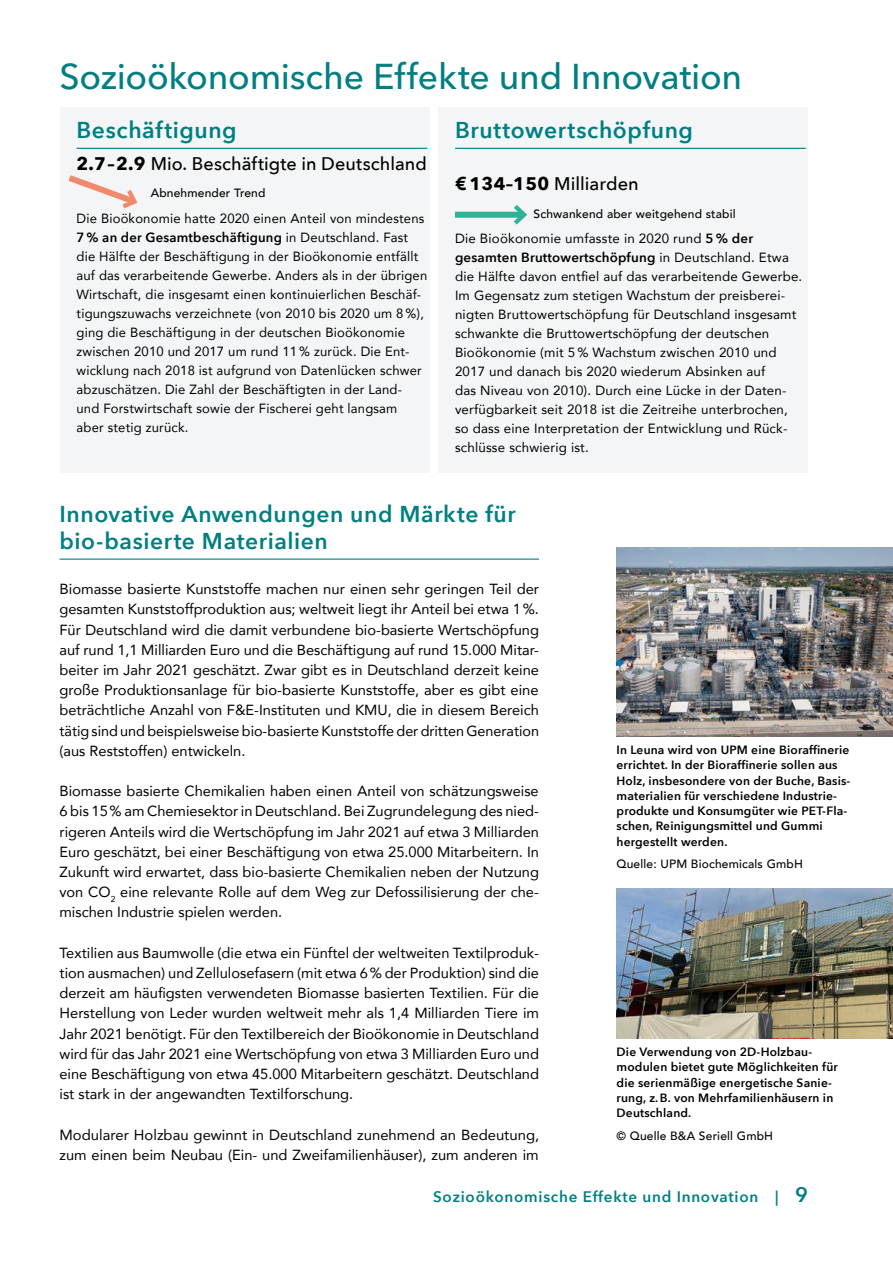
<style>
.page{position:relative;width:893px;height:1263px;background:#fff}
.page>*{position:absolute;margin:0;border:0;box-sizing:border-box;transform-origin:0 0}
.h2_Ueberschrift_23_27___ohne_Abstand{font:500 35.7px "Avenir Next LT Pro";letter-spacing:-.005em;color:#007f83}
.h4_Key_messeges_Spaltenspanne{font:600 22.8px/27px "Avenir Next";letter-spacing:.025em;color:#007f83}
.Absatzueberschrift{font:500 18.15px "Avenir Next";color:#000}
.t1{font:600 15.15px "Avenir Next";letter-spacing:.05em;color:#007f83}
.Lauftext_10_14{font:14.7px/20.2px "Avenir";color:#000;text-align:justify}
.Infokasten_Lauftext{font:13.35px/19px "Avenir";letter-spacing:.015em;color:#000}
.Legende_8_12_5_links{font:600 12px/15.1px "Avenir Next";letter-spacing:.015em;color:#000}
.Legende_8_12_5_links-2{font:500 12px "Avenir";letter-spacing:.015em;color:#000}
.s1{font-weight:700}
.s2{font-family:"Avenir Next";font-weight:600}
.s3{font-size:21px}
</style>
<div class="page">
<hr style="left:60px;top:558px;width:479px;height:2px;background:#007f83">
<img style="left:617px;top:547px;width:276px;height:190px">
<img style="left:617px;top:889px;width:276px;height:149px">
<div style="left:60px;top:107px;width:369px;height:366px;background:#f4f5f6"></div>
<hr style="left:77px;top:148px;width:350px;height:1px;background:#007f83">
<div style="left:438px;top:107px;width:370px;height:366px;background:#f4f5f6"></div>
<hr style="left:455px;top:148px;width:351px;height:1px;background:#007f83">
<div style="left:455px;top:212px;width:69px;height:6px;background:#30b294"></div>
<svg style="left:509px;top:205px;width:19px;height:20px"></svg>
<svg style="left:68px;top:175px;width:70px;height:34px"></svg>
<h2 class="h2_Ueberschrift_23_27___ohne_Abstand" style="left:60px;top:55px;width:684px">Sozioökonomische Effekte und Innovation</h2>
<h4 class="h4_Key_messeges_Spaltenspanne" style="left:77px;top:116px;width:162px">Beschäftigung</h4>
<p class="Absatzueberschrift" style="left:77px;top:148px;width:352px"><span class="s1">2.7–2.9</span> Mio. Beschäftigte in Deutschland</p>
<p class="Legende_8_12_5_links-2" style="left:151px;top:183px;width:116px">Abnehmender Trend</p>
<p class="Infokasten_Lauftext" style="left:77px;top:209px;width:352px">Die Bioökonomie hatte 2020 einen Anteil von mindestens <span class="s2">7% an der Gesamtbeschäftigung</span> in Deutschland. Fast die Hälfte der Beschäftigung in der Bioökonomie entfällt auf das verarbeitende Gewerbe. Anders als in der übrigen Wirtschaft, die insgesamt einen kontinuierlichen Beschäf&shy;tigungszuwachs verzeichnete (von 2010 bis 2020 um 8 %), ging die Beschäftigung in der deutschen Bioökonomie zwischen 2010 und 2017 um rund 11 % zurück. Die Ent&shy;wicklung nach 2018 ist aufgrund von Datenlücken schwer abzuschätzen. Die Zahl der Beschäftigten in der Land&shy;und Forstwirtschaft sowie der Fischerei geht langsam aber stetig zurück.</p>
<h4 class="h4_Key_messeges_Spaltenspanne" style="left:455px;top:116px;width:240px">Bruttowertschöpfung</h4>
<p class="Absatzueberschrift" style="left:455px;top:169px;width:185px"><span class="s1">€134–150</span> Milliarden</p>
<p class="Legende_8_12_5_links-2" style="left:534px;top:203px;width:204px">Schwankend aber weitgehend stabil</p>
<p class="Infokasten_Lauftext" style="left:455px;top:229px;width:349px">Die Bioökonomie umfasste in 2020 rund <span class="s2">5% der gesamten Bruttowertschöpfung</span> in Deutschland. Etwa die Hälfte davon entfiel auf das verarbeitende Gewerbe.<br>Im Gegensatz zum stetigen Wachstum der preisberei&shy;nigten Bruttowertschöpfung für Deutschland insgesamt schwankte die Bruttowertschöpfung der deutschen Bioökonomie (mit 5 % Wachstum zwischen 2010 und 2017 und danach bis 2020 wiederum Absinken auf<br>das Niveau von 2010). Durch eine Lücke in der Daten&shy;verfügbarkeit seit 2018 ist die Zeitreihe unterbrochen, so dass eine Interpretation der Entwicklung und Rück&shy;schlüsse schwierig ist.</p>
<h4 class="h4_Key_messeges_Spaltenspanne" style="left:60px;top:500px;width:458px">Innovative Anwendungen und Märkte für bio-basierte Materialien</h4>
<p class="Lauftext_10_14" style="left:60px;top:579px;width:481px">Biomasse basierte Kunststoffe machen nur einen sehr geringen Teil der gesamten Kunststoffproduktion aus; weltweit liegt ihr Anteil bei etwa 1%.<br>Für Deutschland wird die damit verbundene bio-basierte Wertschöpfung auf rund 1,1 Milliarden Euro und die Beschäftigung auf rund 15.000 Mitar&shy;beiter im Jahr 2021 geschätzt. Zwar gibt es in Deutschland derzeit keine große Produktionsanlage für bio-basierte Kunststoffe, aber es gibt eine beträchtliche Anzahl von F&amp;E-Instituten und KMU, die in diesem Bereich tätig sind und beispielsweise bio-basierte Kunststoffe der dritten Generation (aus Reststoffen) entwickeln.</p>
<p class="Lauftext_10_14" style="left:60px;top:781px;width:481px">Biomasse basierte Chemikalien haben einen Anteil von schätzungsweise 6 bis 15% am Chemiesektor in Deutschland. Bei Zugrundelegung des nied&shy;rigeren Anteils wird die Wertschöpfung im Jahr 2021 auf etwa 3 Milliarden Euro geschätzt, bei einer Beschäftigung von etwa 25.000 Mitarbeitern. In Zukunft wird erwartet, dass bio-basierte Chemikalien neben der Nutzung von CO<sub>2</sub> eine relevante Rolle auf dem Weg zur Defossilisierung der che&shy;mischen Industrie spielen werden.</p>
<p class="Lauftext_10_14" style="left:60px;top:942px;width:481px">Textilien aus Baumwolle (die etwa ein Fünftel der weltweiten Textilproduk&shy;tion ausmachen) und Zellulosefasern (mit etwa 6% der Produktion) sind die derzeit am häufigsten verwendeten Biomasse basierten Textilien. Für die Herstellung von Leder wurden weltweit mehr als 1,4 Milliarden Tiere im Jahr 2021 benötigt. Für den Textilbereich der Bioökonomie in Deutschland wird für das Jahr 2021 eine Wertschöpfung von etwa 3 Milliarden Euro und eine Beschäftigung von etwa 45.000 Mitarbeitern geschätzt. Deutschland ist stark in der angewandten Textilforschung.</p>
<p class="Lauftext_10_14" style="left:60px;top:1124px;width:481px">Modularer Holzbau gewinnt in Deutschland zunehmend an Bedeutung, zum einen beim Neubau (Ein- und Zweifamilienhäuser), zum anderen im</p>
<p class="Legende_8_12_5_links" style="left:617px;top:742px;width:235px">In Leuna wird von UPM eine Bioraffinerie errichtet. In der Bioraffinerie sollen aus Holz, insbesondere von der Buche, Basis&shy;materialien für verschiedene Industrie&shy;produkte und Konsumgüter wie PET-Fla&shy;schen, Reinigungsmittel und Gummi hergestellt werden.</p>
<p class="Legende_8_12_5_links-2" style="left:617px;top:854px;width:188px">Quelle: UPM Biochemicals GmbH</p>
<p class="Legende_8_12_5_links" style="left:617px;top:1044px;width:223px">Die Verwendung von 2D-Holzbau&shy;modulen bietet gute Möglichkeiten für die serienmäßige energetische Sanie&shy;rung, z.B. von Mehrfamilienhäusern in<br>Deutschland.</p>
<p class="Legende_8_12_5_links-2" style="left:617px;top:1125px;width:158px">© Quelle B&amp;A Seriell GmbH</p>
<p class="t1" style="left:433px;top:1184px;width:376px">Sozioökonomische Effekte und Innovation | <span class="s3">9</span></p>
</div>
